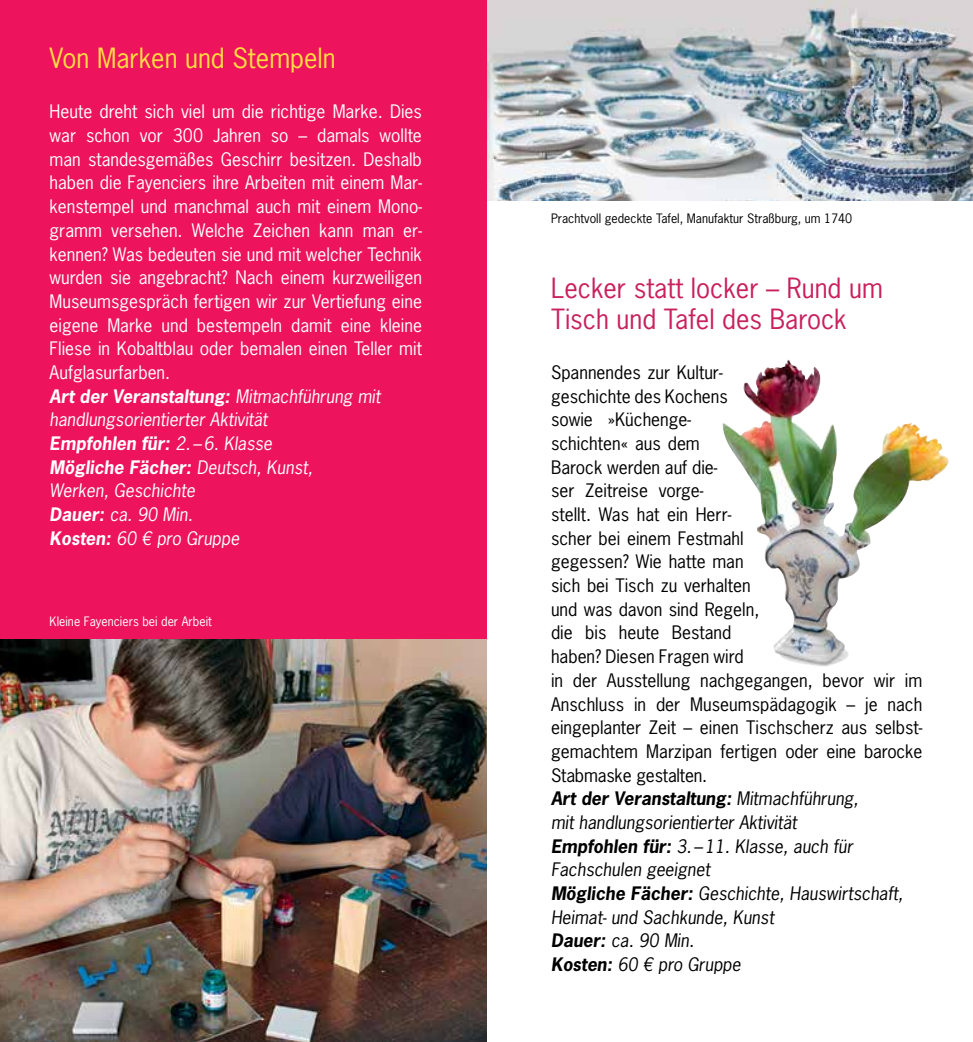
<style>
.page{position:relative;width:973px;height:1042px;background:#fff}
.page>*{position:absolute;margin:0;border:0;box-sizing:border-box;transform-origin:0 0}
.t1{font:26.25px/31.5px "News Gothic LT";color:#c8215d}
.t2{font:26.25px "News Gothic LT";color:#ffde40}
.t3{font:17.5px/23.6px "News Gothic LT";color:#000}
.t4{font:17.5px/23.6px "News Gothic LT";color:#fff}
.t5{font:12.25px "News Gothic";color:#000}
.t6{font:12.25px "News Gothic";color:#fff}
.s1{font-weight:700;font-style:italic}
.s2{font-style:italic}
</style>
<div class="page">
<img style="left:486px;top:0;width:486px;height:201px">
<div style="left:0;top:0;width:486px;height:639px;background:#ed135d"></div>
<img style="left:0;top:639px;width:486px;height:403px">
<img style="left:722px;top:360px;width:227px;height:306px">
<h1 class="t2" style="left:50px;top:42px;width:287px">Von Marken und Stempeln</h1>
<p class="t4" style="left:50px;top:100px;width:374px">Heute dreht sich viel um die richtige Marke. Dies war schon vor 300 Jahren so – damals wollte man standesgemäßes Geschirr besitzen. Deshalb haben die Fayenciers ihre Arbeiten mit einem Mar&shy;kenstempel und manchmal auch mit einem Mono&shy;gramm versehen. Welche Zeichen kann man er&shy;kennen? Was bedeuten sie und mit welcher Technik wurden sie angebracht? Nach einem kurzweiligen Museumsgespräch fertigen wir zur Vertiefung eine eigene Marke und bestempeln damit eine kleine Fliese in Kobaltblau oder bemalen einen Teller mit Aufglasurfarben.<br><span class="s1">Art der Veranstaltung:</span> <span class="s2">Mitmachführung mit handlungsorientierter Aktivität<br></span><span class="s1">Empfohlen für:</span> <span class="s2">2.–6. Klasse<br></span><span class="s1">Mögliche Fächer:</span> <span class="s2">Deutsch, Kunst,<br>Werken, Geschichte<br></span><span class="s1">Dauer:</span> <span class="s2">ca. 90 Min.<br></span><span class="s1">Kosten:</span> <span class="s2">60 € pro Gruppe</span></p>
<p class="t6" style="left:50px;top:613px;width:164px">Kleine Fayenciers bei der Arbeit</p>
<p class="t5" style="left:551px;top:211px;width:303px">Prachtvoll gedeckte Tafel, Manufaktur Straßburg, um 1740</p>
<h1 class="t1" style="left:551px;top:272px;width:333px">Lecker statt locker – Rund um<br>Tisch und Tafel des Barock</h1>
<p class="t3" style="left:551px;top:360px;width:373px">Spannendes zur Kultur-<br>geschichte des Kochens<br>sowie »Küchenge-<br>schichten« aus dem<br>Barock werden auf die-<br>ser Zeitreise vorge-<br>stellt. Was hat ein Herr-<br>scher bei einem Festmahl<br>gegessen? Wie hatte man<br>sich bei Tisch zu verhalten<br>und was davon sind Regeln,<br>die bis heute Bestand<br>haben? Diesen Fragen wird<br>in der Ausstellung nachgegangen, bevor wir im<br>Anschluss in der Museumspädagogik – je nach eingeplanter Zeit – einen Tischscherz aus selbst&shy;gemachtem Marzipan fertigen oder eine barocke<br>Stabmaske gestalten.<br><span class="s1">Art der Veranstaltung:</span> <span class="s2">Mitmachführung,<br>mit handlungsorientierter Aktivität<br></span><span class="s1">Empfohlen für:</span> <span class="s2">3. –11. Klasse, auch für<br>Fachschulen geeignet<br></span><span class="s1">Mögliche Fächer:</span> <span class="s2">Geschichte, Hauswirtschaft,<br>Heimat- und Sachkunde, Kunst<br></span><span class="s1">Dauer:</span> <span class="s2">ca. 90 Min.<br></span><span class="s1">Kosten:</span> <span class="s2">60 € pro Gruppe</span></p>
</div>
